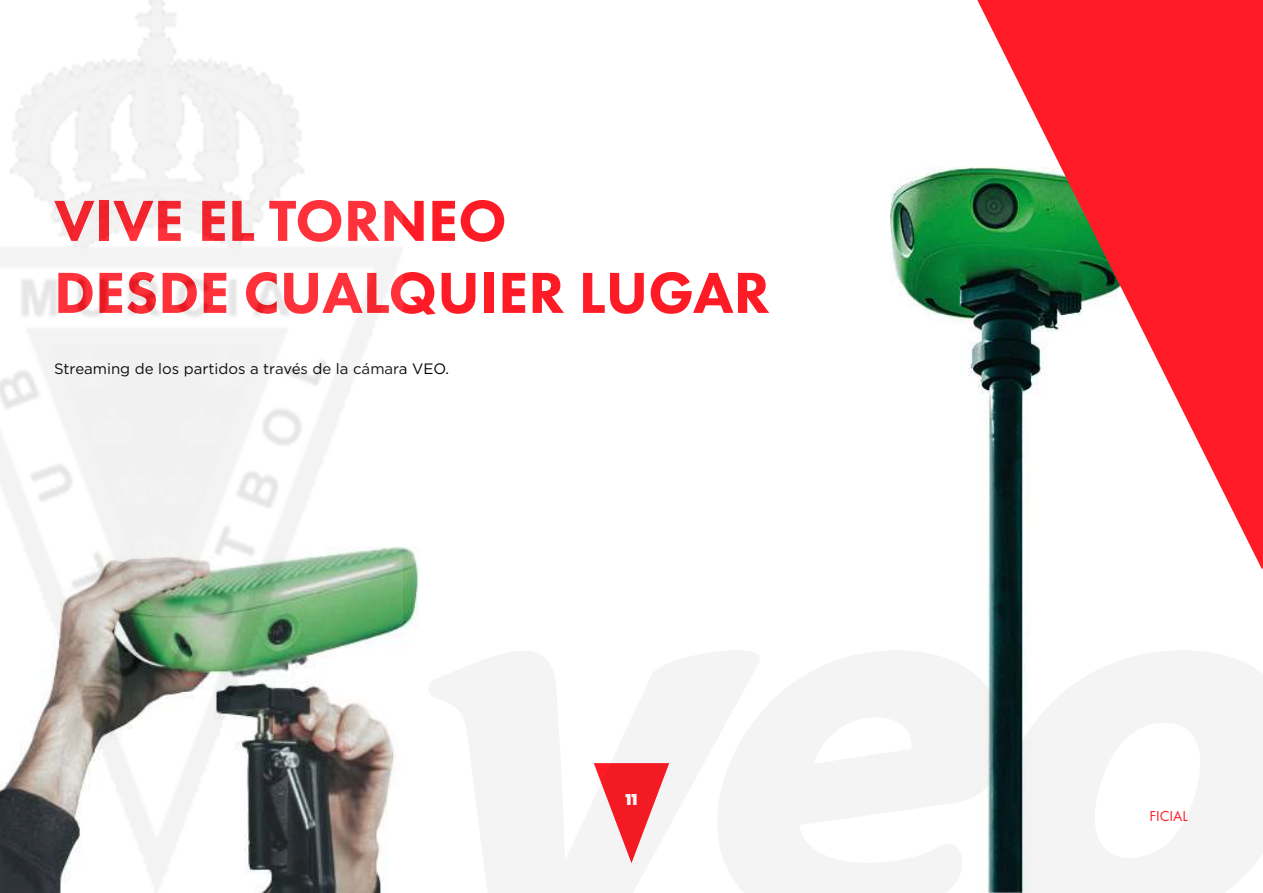
<style>
.page{position:relative;width:1263px;height:893px;background:#fff}
.page>*{position:absolute;margin:0;border:0;box-sizing:border-box;transform-origin:0 0}
.t1{font:800 60px/72px "Futura PT";color:#ff1b25}
.t2{font:15px "Gotham";color:#000}
.t3{font:900 15px "Poppins";color:#fff}
</style>
<div class="page">
<img style="left:402px;top:547px;width:17px;height:82px">
<img style="left:890px;top:168px;width:135px;height:482px">
<img style="left:429px;top:650px;width:834px;height:243px">
<img style="left:0;top:0;width:402px;height:893px">
<svg style="left:977px;top:0;width:286px;height:569px;fill:#ff1b25"></svg>
<h1 class="t1" style="left:54px;top:184px;width:717px">VIVE EL TORNEO<br>DESDE CUALQUIER LUGAR</h1>
<p class="t2" style="left:54px;top:359px;width:397px">Streaming de los partidos a través de la cámara VEO.</p>
<p class="t3" style="left:625px;top:791px;width:13px">11</p>
</div>
